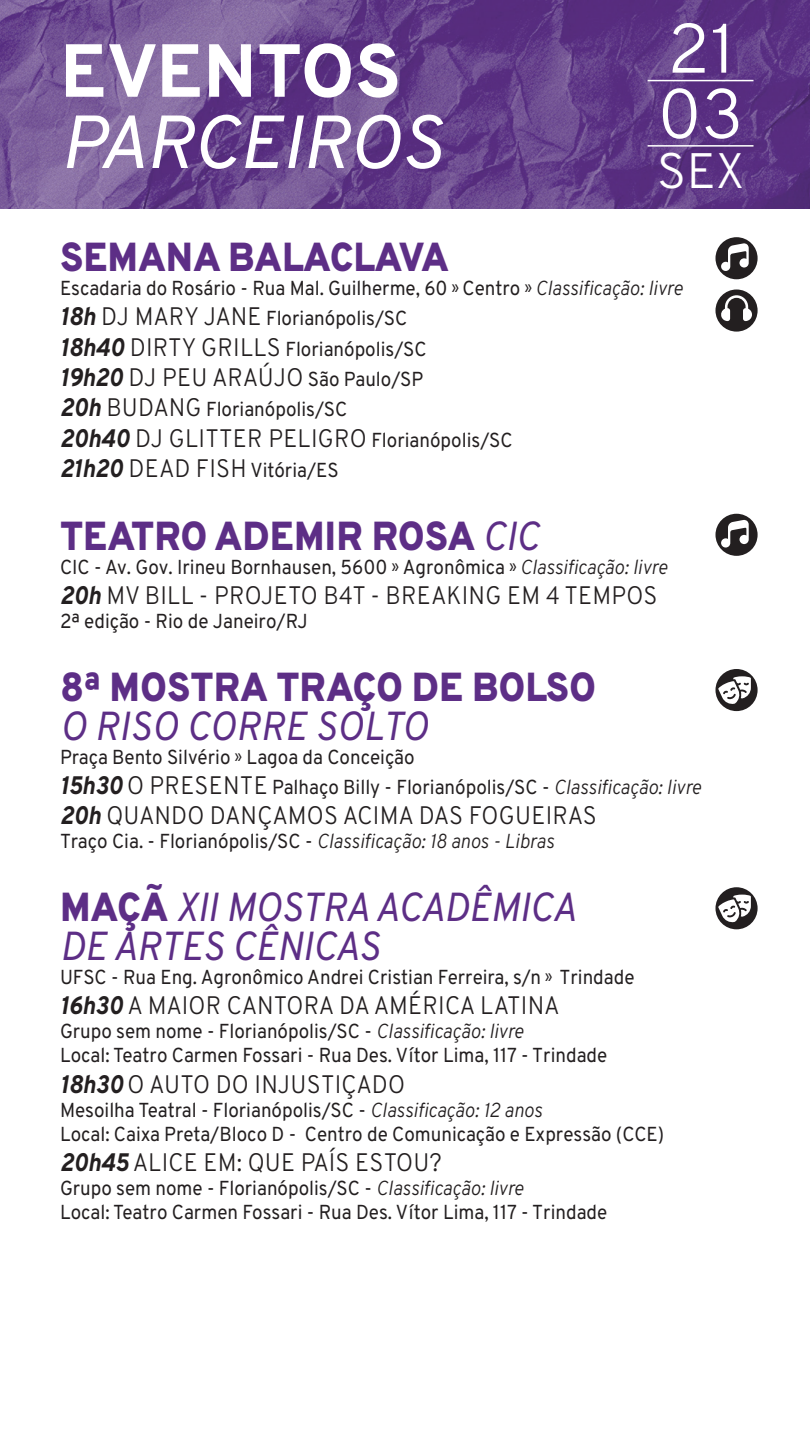
<style>
.page{position:relative;width:810px;height:1440px;background:#fff}
.page>*{position:absolute;margin:0;border:0;box-sizing:border-box;transform-origin:0 0}
.t1{font:italic 75px "Overpass";letter-spacing:-.01em;color:#fff}
.t2{font:800 75px "Overpass";color:#fff}
.t3{font:300 69.82px/65.3px "Overpass";color:#fff}
.t4{font:300 49.8px "Overpass";color:#fff}
.t5{font:800 40.5px "Overpass";color:#5d2e86;scale:.93 1}
.t6{font:italic 40.5px/39px "Overpass";color:#5d2e86;scale:.93 1}
.t7{font:300 25.35px "Overpass";letter-spacing:.01em;color:#231f20;scale:.93 1}
.t8{font:20.25px/30.4px "Overpass";color:#231f20;scale:.93 1}
.s1{font-size:15px}
.s2{font-weight:300;font-style:italic}
.s3{font-weight:800;font-style:italic;font-size:25.35px}
.s4{font-weight:300;font-size:25.35px}
.s5{font-weight:800;font-style:italic}
.s6{font-weight:400;font-size:20.25px}
.s7{font-weight:400;font-style:italic}
.s8{font-weight:800;font-style:normal}
</style>
<div class="page">
<img style="left:0;top:0;width:810px;height:208px">
<hr style="left:648px;top:80px;width:106px;height:1px;background:#fff">
<hr style="left:648px;top:145px;width:106px;height:2px;background:#fff">
<div style="left:715px;top:289px;width:43px;height:43px;background:#231f20;border-radius:50%"></div>
<svg style="left:720px;top:295px;width:32px;height:26px"></svg>
<div style="left:715px;top:237px;width:43px;height:42px;background:#231f20;border-radius:50%"></div>
<svg style="left:721px;top:243px;width:28px;height:28px"></svg>
<div style="left:715px;top:514px;width:43px;height:42px;background:#231f20;border-radius:50%"></div>
<svg style="left:721px;top:520px;width:28px;height:28px"></svg>
<div style="left:715px;top:669px;width:43px;height:42px;background:#231f20;border-radius:50%"></div>
<svg style="left:718px;top:676px;width:33px;height:29px"></svg>
<div style="left:715px;top:887px;width:43px;height:42px;background:#231f20;border-radius:50%"></div>
<svg style="left:718px;top:895px;width:33px;height:28px"></svg>
<h1 class="t2" style="left:60px;top:24px;width:343px">EVENTOS</h1>
<h1 class="t1" style="left:60px;top:96px;width:384px">PARCEIROS</h1>
<h2 class="t3" style="left:658px;top:16px;width:87px">21<br>03</h2>
<h3 class="t4" style="left:657px;top:141px;width:89px">SEX</h3>
<h3 class="t5" style="left:60px;top:231px;width:420px">SEMANA BALACLAVA</h3>
<p class="t8" style="left:60px;top:273px;width:671px">Escadaria do Rosário - Rua Mal. Guilherme, 60 <span class="s1">»</span> Centro <span class="s1">»</span> <span class="s2">Classificação: livre<br></span><span class="s3">18h</span> <span class="s4">DJ MARY JANE</span> Florianópolis/SC<br><span class="s3">18h40</span> <span class="s4">DIRTY GRILLS</span> Florianópolis/SC</p>
<p class="t7" style="left:60px;top:362px;width:392px"><span class="s5">19h20</span> DJ PEU ARAÚJO <span class="s6">São Paulo/SP</span></p>
<p class="t8" style="left:60px;top:394px;width:311px"><span class="s3">20h</span> <span class="s4">BUDANG</span> Florianópolis/SC</p>
<p class="t7" style="left:60px;top:422px;width:488px"><span class="s5">20h40</span> DJ GLITTER PELIGRO <span class="s6">Florianópolis/SC</span></p>
<p class="t8" style="left:60px;top:455px;width:301px"><span class="s3">21h20</span> <span class="s4">DEAD FISH</span> Vitória/ES</p>
<h3 class="t5" style="left:60px;top:510px;width:517px">TEATRO ADEMIR ROSA <span class="s7">CIC</span></h3>
<p class="t8" style="left:60px;top:551px;width:654px">CIC - Av. Gov. Irineu Bornhausen, 5600 <span class="s1">»</span> Agronômica <span class="s1">»</span> <span class="s2">Classificação: livre</span></p>
<p class="t7" style="left:60px;top:580px;width:644px"><span class="s5">20h</span> MV BILL - PROJETO B4T - BREAKING EM 4 TEMPOS</p>
<p class="t8" style="left:60px;top:606px;width:268px">2ª edição - Rio de Janeiro/RJ</p>
<h3 class="t5" style="left:60px;top:661px;width:578px">8ª MOSTRA TRAÇO DE BOLSO</h3>
<h3 class="t6" style="left:60px;top:706px;width:397px">O RISO CORRE SOLTO</h3>
<p class="t8" style="left:60px;top:741px;width:691px">Praça Bento Silvério <span class="s1">»</span> Lagoa da Conceição<br><span class="s3">15h30</span> <span class="s4">O PRESENTE</span> Palhaço Billy - Florianópolis/SC - <span class="s2">Classificação: livre</span></p>
<p class="t7" style="left:60px;top:800px;width:579px"><span class="s5">20h</span> QUANDO DANÇAMOS ACIMA DAS FOGUEIRAS</p>
<p class="t8" style="left:60px;top:826px;width:533px">Traço Cia. - Florianópolis/SC - <span class="s2">Classificação: 18 anos - Libras</span></p>
<h3 class="t6" style="left:60px;top:887px;width:557px"><span class="s8">MAÇÃ</span> XII MOSTRA ACADÊMICA<br>DE ARTES CÊNICAS</h3>
<p class="t8" style="left:60px;top:962px;width:619px">UFSC - Rua Eng. Agronômico Andrei Cristian Ferreira, s/n <span class="s1">»</span> Trindade</p>
<p class="t7" style="left:60px;top:990px;width:539px"><span class="s5">16h30</span> A MAIOR CANTORA DA AMÉRICA LATINA</p>
<p class="t8" style="left:60px;top:1019px;width:590px;line-height:24px">Grupo sem nome - Florianópolis/SC - <span class="s2">Classificação: livre<br></span>Local: Teatro Carmen Fossari - Rua Des. Vítor Lima, 117 - Trindade</p>
<p class="t7" style="left:60px;top:1069px;width:373px"><span class="s5">18h30</span> O AUTO DO INJUSTIÇADO</p>
<p class="t8" style="left:60px;top:1098px;width:651px;line-height:24px">Mesoilha Teatral - Florianópolis/SC - <span class="s2">Classificação: 12 anos<br></span>Local: Caixa Preta/Bloco D - Centro de Comunicação e Expressão (CCE)</p>
<p class="t7" style="left:60px;top:1147px;width:412px"><span class="s5">20h45</span> ALICE EM: QUE PAÍS ESTOU?</p>
<p class="t8" style="left:60px;top:1176px;width:590px;line-height:24px">Grupo sem nome - Florianópolis/SC - <span class="s2">Classificação: livre<br></span>Local: Teatro Carmen Fossari - Rua Des. Vítor Lima, 117 - Trindade</p>
</div>
